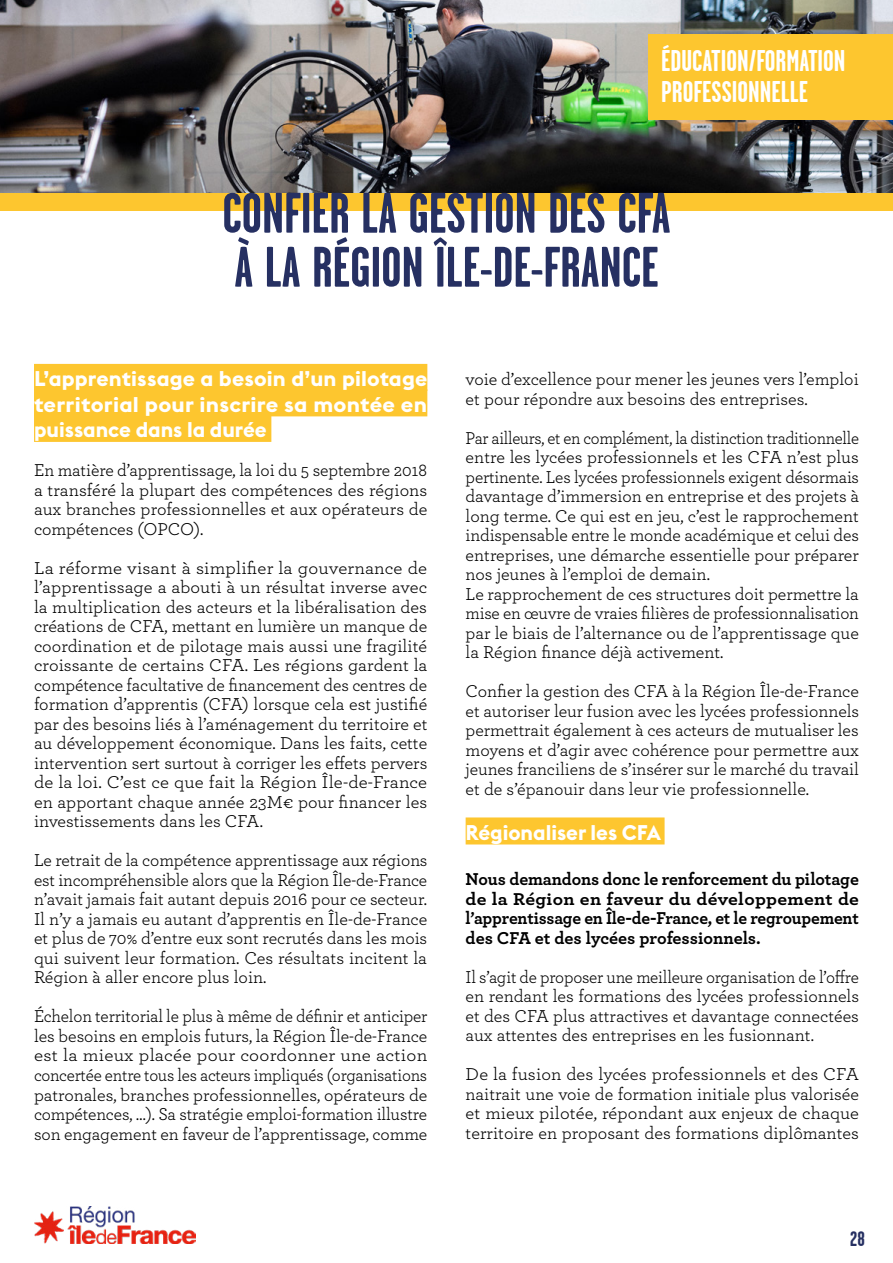
<style>
.page{position:relative;width:893px;height:1263px;background:#fff}
.page>*{position:absolute;margin:0;border:0;box-sizing:border-box;transform-origin:0 0}
.t1{font:700 57px/54px "Garage Gothic";color:#263062}
.t2{font:700 30px/31.5px "Garage Gothic";color:#fff}
.t3{font:700 21px/25.5px "Euclid Flex";color:#fff;text-align:justify}
.t4{font:700 21px "Garage Gothic";color:#263062}
.t5{font:18px/19.5px "Archer";color:#000;text-align:justify}
.t6{font:18px/19.5px "Archer";color:#000;text-align:justify;scale:1.05 1}
.t7{font:18px/19.5px "Archer";color:#000;scale:.93 1}
.t8{font:18px/19.5px "Archer";color:#000;text-align:justify;scale:.96 1}
.t9{font:18px/19.5px "Archer";color:#000;text-align:justify;scale:.95 1}
.t10{font:700 18px/19.5px "Archer";letter-spacing:-.005em;color:#000;text-align:justify}
</style>
<div class="page">
<img style="left:34px;top:1206px;width:162px;height:37px">
<img style="left:0;top:0;width:893px;height:193px">
<div style="left:0;top:193px;width:893px;height:17px;background:#fdc62f"></div>
<div style="left:34px;top:364px;width:393px;height:27px;background:#fdc62f"></div>
<div style="left:34px;top:389px;width:393px;height:27px;background:#fdc62f"></div>
<div style="left:34px;top:415px;width:237px;height:27px;background:#fdc62f"></div>
<div style="left:466px;top:817px;width:199px;height:27px;background:#fdc62f"></div>
<div style="left:648px;top:34px;width:245px;height:85px;background:#fdc62f"></div>
<h2 class="t2" style="left:661px;top:45px;width:186px">ÉDUCATION/FORMATION<br>PROFESSIONNELLE</h2>
<h1 class="t1" style="left:222px;top:186px;width:450px">CONFIER LA GESTION DES CFA<br>À LA RÉGION ÎLE-DE-FRANCE</h1>
<p class="t3" style="left:34px;top:366px;width:395px">L’apprentissage a besoin d’un pilotage territorial pour inscrire sa montée en puissance dans la durée</p>
<p class="t5" style="left:34px;top:460px;width:395px">En matière d’apprentissage, la loi du 5 septembre 2018 a transféré la plupart des compétences des régions aux branches professionnelles et aux opérateurs de compétences (OPCO).</p>
<p class="t6" style="left:34px;top:557px;width:376px">La réforme visant à simplifier la gouvernance de l’apprentissage a abouti à un résultat inverse avec la multiplication des acteurs et la libéralisation des créations de CFA, mettant en lumière un manque de coordination et de pilotage mais aussi une fragilité croissante de certains CFA. Les régions gardent la compétence facultative de financement des centres de formation d’apprentis (CFA) lorsque cela est justifié par des besoins liés à l’aménagement du territoire et au développement économique. Dans les faits, cette intervention sert surtout à corriger les effets pervers de la loi. C’est ce que fait la Région Île-de-France en apportant chaque année 23M€ pour financer les investissements dans les CFA.</p>
<p class="t5" style="left:34px;top:850px;width:395px">Le retrait de la compétence apprentissage aux régions est incompréhensible alors que la Région Île-de-France n’avait jamais fait autant depuis 2016 pour ce secteur.<br>Il n’y a jamais eu autant d’apprentis en Île-de-France et plus de 70% d’entre eux sont recrutés dans les mois qui suivent leur formation. Ces résultats incitent la Région à aller encore plus loin.</p>
<p class="t8" style="left:34px;top:1006px;width:411px">Échelon territorial le plus à même de définir et anticiper les besoins en emplois futurs, la Région Île-de-France est la mieux placée pour coordonner une action concertée entre tous les acteurs impliqués (organisations patronales, branches professionnelles, opérateurs de compétences, …). Sa stratégie emploi-formation illustre son engagement en faveur de l’apprentissage, comme</p>
<p class="t5" style="left:466px;top:369px;width:395px">voie d’excellence pour mener les jeunes vers l’emploi et pour répondre aux besoins des entreprises.</p>
<p class="t7" style="left:466px;top:427px;width:425px">Par ailleurs, et en complément, la distinction traditionnelle entre les lycées professionnels et les CFA n’est plus pertinente. Les lycées professionnels exigent désormais davantage d’immersion en entreprise et des projets à long terme. Ce qui est en jeu, c’est le rapprochement indispensable entre le monde académique et celui des entreprises, une démarche essentielle pour préparer nos jeunes à l’emploi de demain.<br>Le rapprochement de ces structures doit permettre la mise en œuvre de vraies filières de professionnalisation par le biais de l’alternance ou de l’apprentissage que la Région finance déjà activement.</p>
<p class="t5" style="left:466px;top:681px;width:395px">Confier la gestion des CFA à la Région Île-de-France et autoriser leur fusion avec les lycées professionnels permettrait également à ces acteurs de mutualiser les moyens et d’agir avec cohérence pour permettre aux jeunes franciliens de s’insérer sur le marché du travail et de s’épanouir dans leur vie professionnelle.</p>
<p class="t3" style="left:466px;top:820px;width:197px">Régionaliser les CFA</p>
<p class="t10" style="left:466px;top:868px;width:395px">Nous demandons donc le renforcement du pilotage de la Région en faveur du développement de l’apprentissage en Île-de-France, et le regroupement des CFA et des lycées professionnels.</p>
<p class="t9" style="left:466px;top:966px;width:416px">Il s’agit de proposer une meilleure organisation de l’offre en rendant les formations des lycées professionnels et des CFA plus attractives et davantage connectées aux attentes des entreprises en les fusionnant.</p>
<p class="t5" style="left:466px;top:1063px;width:395px">De la fusion des lycées professionnels et des CFA naitrait une voie de formation initiale plus valorisée et mieux pilotée, répondant aux enjeux de chaque territoire en proposant des formations diplômantes</p>
<p class="t4" style="left:850px;top:1227px;width:17px">28</p>
</div>
